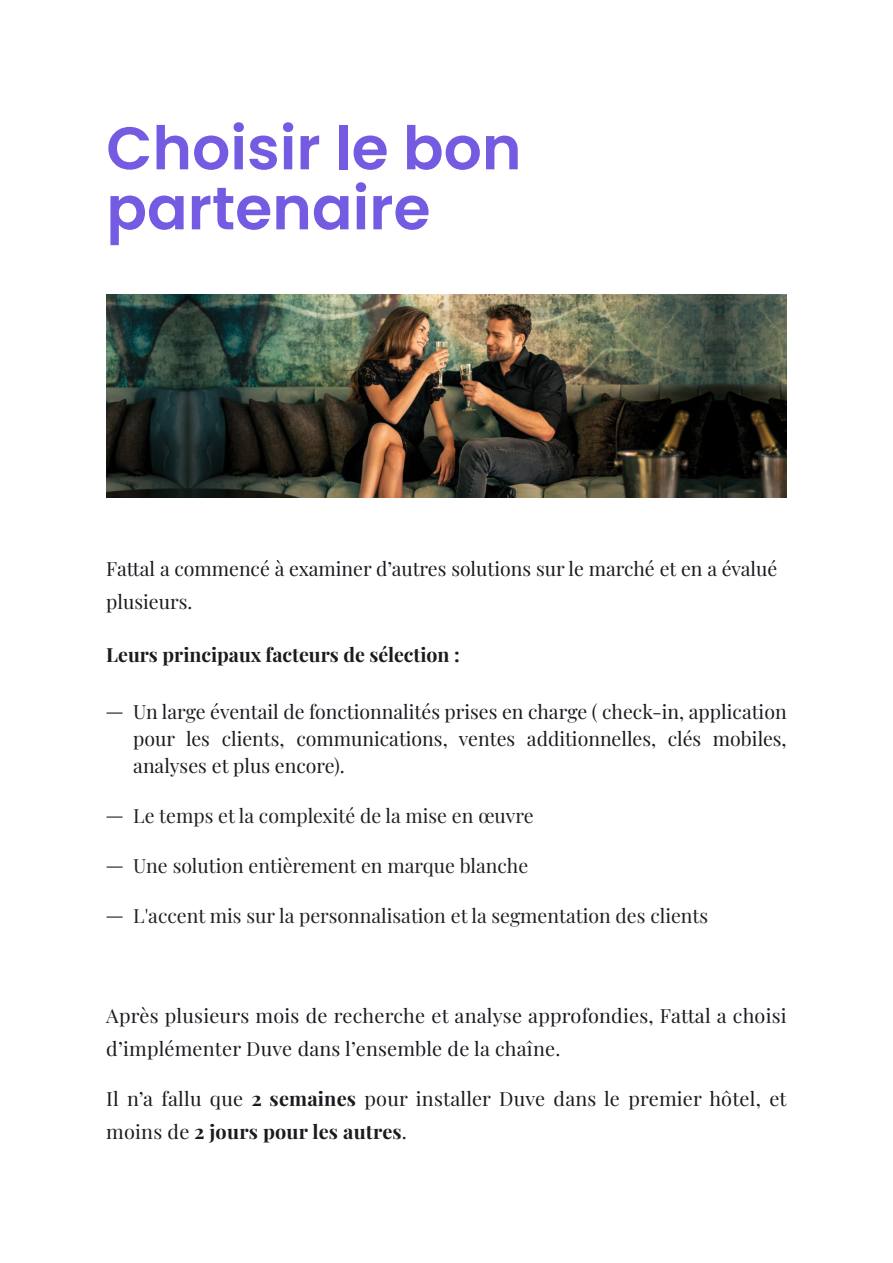
<style>
.page{position:relative;width:893px;height:1263px;background:#fff}
.page>*{position:absolute;margin:0;border:0;box-sizing:border-box;transform-origin:0 0}
.t1{font:600 60px/60px "Poppins";color:#755be2}
.bulletList{font:19.5px/33px "Playfair Display";color:#1a1b20}
.t2{font:19.5px "Playfair Display";color:#231f20}
.t3{font:700 19.5px "Playfair Display";color:#1a1b20}
.t4{font:19.5px "Bangla MN";color:#231f20}
.t5{font:19.5px "Bangla MN";color:#1a1b20}
.s1{font-weight:700}
</style>
<div class="page">
<img style="left:106px;top:294px;width:681px;height:203px">
<p class="t1" style="left:106px;top:119px;width:417px">Choisir le bon partenaire</p>
<p class="bulletList" style="left:106px;top:551px;width:673px">Fattal a commencé à examiner ’d autres solutions sur le marché et en a évalué plusieurs.</p>
<p class="t3" style="left:106px;top:639px;width:355px">Leurs principaux facteurs de sélection :</p>
<p class="bulletList" style="left:133px;top:693px;width:655px">Un large éventail de fonctionnalités prises en charge ( check-in, application</p>
<p class="t5" style="left:106px;top:698px;width:19px">—</p>
<p class="t4" style="left:106px;top:802px;width:19px">—</p>
<p class="bulletList" style="left:186px;top:720px;width:25px">les</p>
<p class="bulletList" style="left:222px;top:720px;width:64px">clients,</p>
<p class="bulletList" style="left:527px;top:720px;width:131px">additionnelles,</p>
<p class="bulletList" style="left:296px;top:720px;width:153px">communications,</p>
<p class="bulletList" style="left:459px;top:720px;width:58px">ventes</p>
<p class="bulletList" style="left:133px;top:723px;width:213px;line-height:27px">pour<br>analyses et plus encore .(</p>
<p class="t2" style="left:133px;top:800px;width:402px">Le temps et la complexité de la mise en œuvre</p>
<p class="t4" style="left:106px;top:852px;width:19px">—</p>
<p class="t2" style="left:133px;top:850px;width:396px">Une solution entièrement en marque blanche</p>
<p class="bulletList" style="left:668px;top:720px;width:35px">clés</p>
<p class="bulletList" style="left:713px;top:720px;width:75px">mobiles,</p>
<p class="t4" style="left:106px;top:902px;width:19px">—</p>
<p class="t2" style="left:133px;top:900px;width:576px">'L accent mis sur la personnalisation et la segmentation des clients</p>
<p class="bulletList" style="left:106px;top:997px;width:682px">Après plusieurs mois de recherche et analyse approfondies, Fattal a choisi d’implémenter Duve dans ’l ensemble de la chaîne.</p>
<p class="bulletList" style="left:106px;top:1080px;width:682px">Il a’n fallu que <span class="s1">2 semaines</span> pour installer Duve dans le premier hôtel, et moins de <span class="s1">2 jours pour les autres</span>.</p>
</div>
